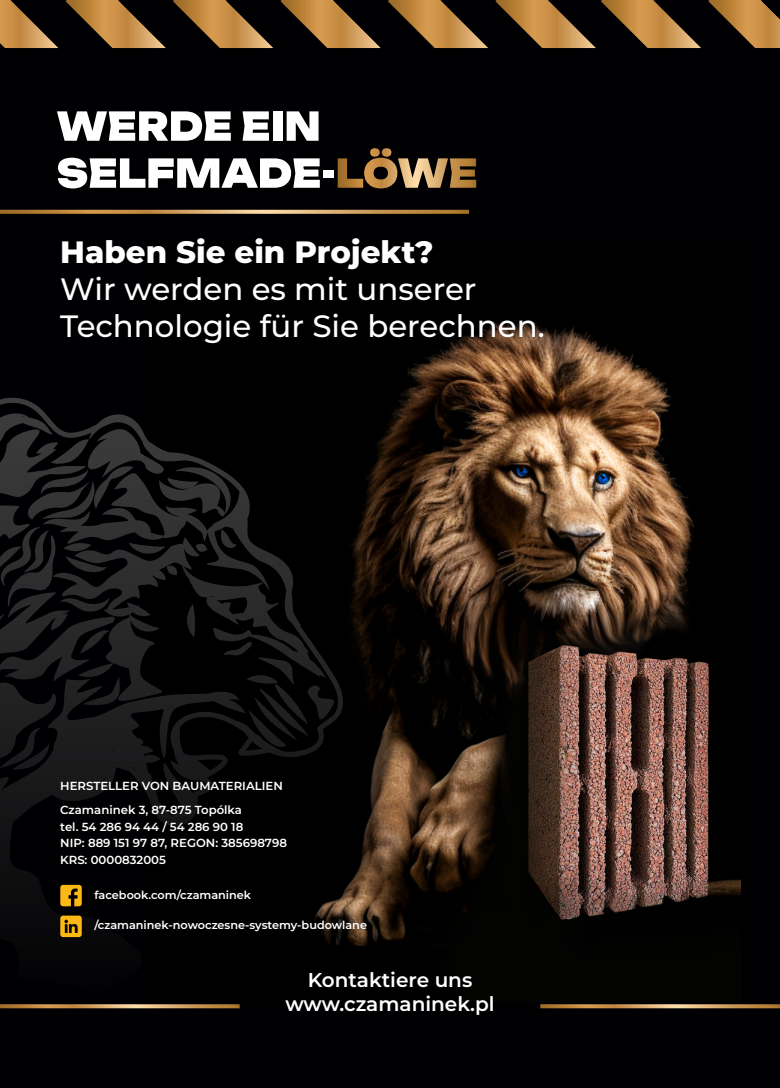
<style>
.page{position:relative;width:780px;height:1088px;background:#000003}
.page>*{position:absolute;margin:0;border:0;box-sizing:border-box;transform-origin:0 0}
.t1{font:500 30.88px/37px "Montserrat";color:#fff}
.t2{font:800 30.88px "Montserrat";color:#fff}
.t3{font:600 20px/24px "Montserrat";color:#fff;text-align:center}
.t4{font:600 11.62px/16.9px "Montserrat";color:#fff}
.t5{font:600 11.25px "Montserrat";color:#fff}
</style>
<div class="page">
<img style="left:362px;top:320px;width:378px;height:626px">
<svg style="left:0;top:397px;width:362px;height:549px"></svg>
<svg style="left:60px;top:885px;width:22px;height:21px"></svg>
<svg style="left:60px;top:915px;width:22px;height:22px"></svg>
<svg style="left:0;top:0;width:780px;height:48px"></svg>
<svg style="left:0;top:210px;width:469px;height:4px"></svg>
<svg style="left:540px;top:1004px;width:240px;height:4px"></svg>
<svg style="left:0;top:1004px;width:240px;height:4px"></svg>
<svg style="left:57px;top:111px;width:174px;height:30px"></svg>
<svg style="left:242px;top:111px;width:27px;height:30px"></svg>
<div style="left:273px;top:111px;width:9px;height:30px;background:#fff"></div>
<svg style="left:286px;top:111px;width:32px;height:30px"></svg>
<svg style="left:58px;top:158px;width:262px;height:30px"></svg>
<div style="left:323px;top:170px;width:10px;height:8px;background:#fff"></div>
<svg style="left:337px;top:148px;width:139px;height:40px"></svg>
<h1 class="t2" style="left:60px;top:230px;width:375px">Haben Sie ein Projekt?</h1>
<h1 class="t1" style="left:60px;top:270px;width:486px">Wir werden es mit unserer<br>Technologie für Sie berechnen.</h1>
<p class="t4" style="left:60px;top:774px;width:224px;line-height:23.2px">HERSTELLER VON BAUMATERIALIEN<br>Czamaninek 3, 87-875 Topólka</p>
<p class="t4" style="left:60px;top:817px;width:228px">tel. 54 286 94 44 / 54 286 90 18<br>NIP: 889 151 97 87, REGON: 385698798<br>KRS: 0000832005</p>
<p class="t5" style="left:94px;top:887px;width:158px">facebook.com/czamaninek</p>
<p class="t5" style="left:94px;top:917px;width:274px">/czamaninek-nowoczesne-systemy-budowlane</p>
<h2 class="t3" style="left:285px;top:967px;width:211px">Kontaktiere uns www.czamaninek.pl</h2>
</div>
